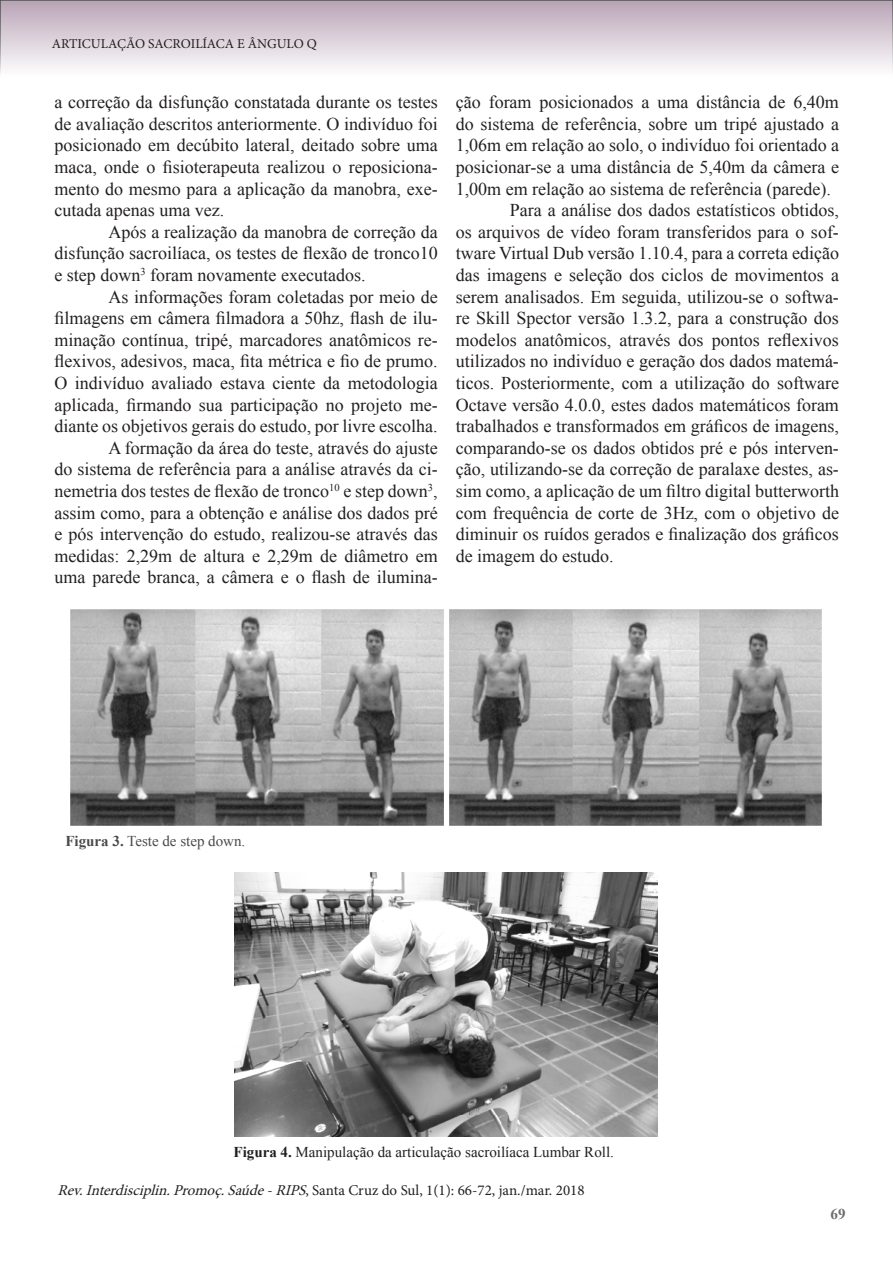
<style>
.page{position:relative;width:893px;height:1263px;background:#fff}
.page>*{position:absolute;margin:0;border:0;box-sizing:border-box;transform-origin:0 0}
.t1{font:18px/21.6px "Times New Roman";color:#231f20;text-align:justify}
.t2{font:15px "Minion Pro";color:#231f20}
.t3{font:15px "Times New Roman";color:#231f20}
.t4{font:15px "Times New Roman";color:#494a4b}
.t5{font:700 15px "Times New Roman";color:#6c6d70}
.t6{font:13.5px "Minion Pro";color:#231f20}
.s1{font-weight:700}
.s2{font-style:italic}
</style>
<div class="page">
<div style="left:0;top:0;width:893px;height:79px;background:linear-gradient(to bottom,#b8a3b5,#fff);border:2px solid #505052"></div>
<img style="left:70px;top:609px;width:752px;height:217px">
<img style="left:235px;top:872px;width:422px;height:264px">
<p class="t6" style="left:52px;top:35px;width:267px">ARTICULAÇÃO SACROILÍACA E ÂNGULO Q</p>
<p class="t1" style="left:54px;top:91px;width:385px">a correção da disfunção constatada durante os testes de avaliação descritos anteriormente. O indivíduo foi posicionado em decúbito lateral, deitado sobre uma maca, onde o fisioterapeuta realizou o reposiciona&shy;mento do mesmo para a aplicação da manobra, exe&shy;cutada apenas uma vez.</p>
<p class="t1" style="left:54px;top:221px;width:385px;text-indent:54px">Após a realização da manobra de correção da disfunção sacroilíaca, os testes de flexão de tronco10 e step down<sup>3</sup> foram novamente executados.</p>
<p class="t1" style="left:54px;top:285px;width:385px;text-indent:54px">As informações foram coletadas por meio de filmagens em câmera filmadora a 50hz, flash de ilu&shy;minação contínua, tripé, marcadores anatômicos re&shy;flexivos, adesivos, maca, fita métrica e fio de prumo.<br>O indivíduo avaliado estava ciente da metodologia aplicada, firmando sua participação no projeto me&shy;diante os objetivos gerais do estudo, por livre escolha.</p>
<p class="t1" style="left:54px;top:437px;width:385px;text-indent:54px">A formação da área do teste, através do ajuste do sistema de referência para a análise através da ci&shy;nemetria dos testes de flexão de tronco<sup>10</sup> e step down<sup>3</sup>, assim como, para a obtenção e análise dos dados pré e pós intervenção do estudo, realizou-se através das medidas: 2,29m de altura e 2,29m de diâmetro em uma parede branca, a câmera e o flash de ilumina-</p>
<p class="t1" style="left:456px;top:91px;width:385px">ção foram posicionados a uma distância de 6,40m do sistema de referência, sobre um tripé ajustado a 1,06m em relação ao solo, o indivíduo foi orientado a posicionar-se a uma distância de 5,40m da câmera e 1,00m em relação ao sistema de referência (parede).</p>
<p class="t1" style="left:456px;top:199px;width:385px;text-indent:54px">Para a análise dos dados estatísticos obtidos, os arquivos de vídeo foram transferidos para o sof&shy;tware Virtual Dub versão 1.10.4, para a correta edição das imagens e seleção dos ciclos de movimentos a serem analisados. Em seguida, utilizou-se o softwa&shy;re Skill Spector versão 1.3.2, para a construção dos modelos anatômicos, através dos pontos reflexivos utilizados no indivíduo e geração dos dados matemá&shy;ticos. Posteriormente, com a utilização do software Octave versão 4.0.0, estes dados matemáticos foram trabalhados e transformados em gráficos de imagens, comparando-se os dados obtidos pré e pós interven&shy;ção, utilizando-se da correção de paralaxe destes, as&shy;sim como, a aplicação de um filtro digital butterworth com frequência de corte de 3Hz, com o objetivo de diminuir os ruídos gerados e finalização dos gráficos de imagem do estudo.</p>
<p class="t4" style="left:65px;top:831px;width:181px"><span class="s1">Figura 3.</span> Teste de step down.</p>
<p class="t3" style="left:234px;top:1141px;width:382px"><span class="s1">Figura 4.</span> Manipulação da articulação sacroilíaca Lumbar Roll.</p>
<p class="t2" style="left:57px;top:1180px;width:529px"><span class="s2">Rev.Interdisciplin.Promoç.Saúde-RIPS</span>, S a n t a C r u z d o S u l , 1 ( 1 ) : 6 6 - 7 2 , j a n . / m a r. 2 0 1 8</p>
<p class="t5" style="left:831px;top:1204px;width:16px">69</p>
</div>
